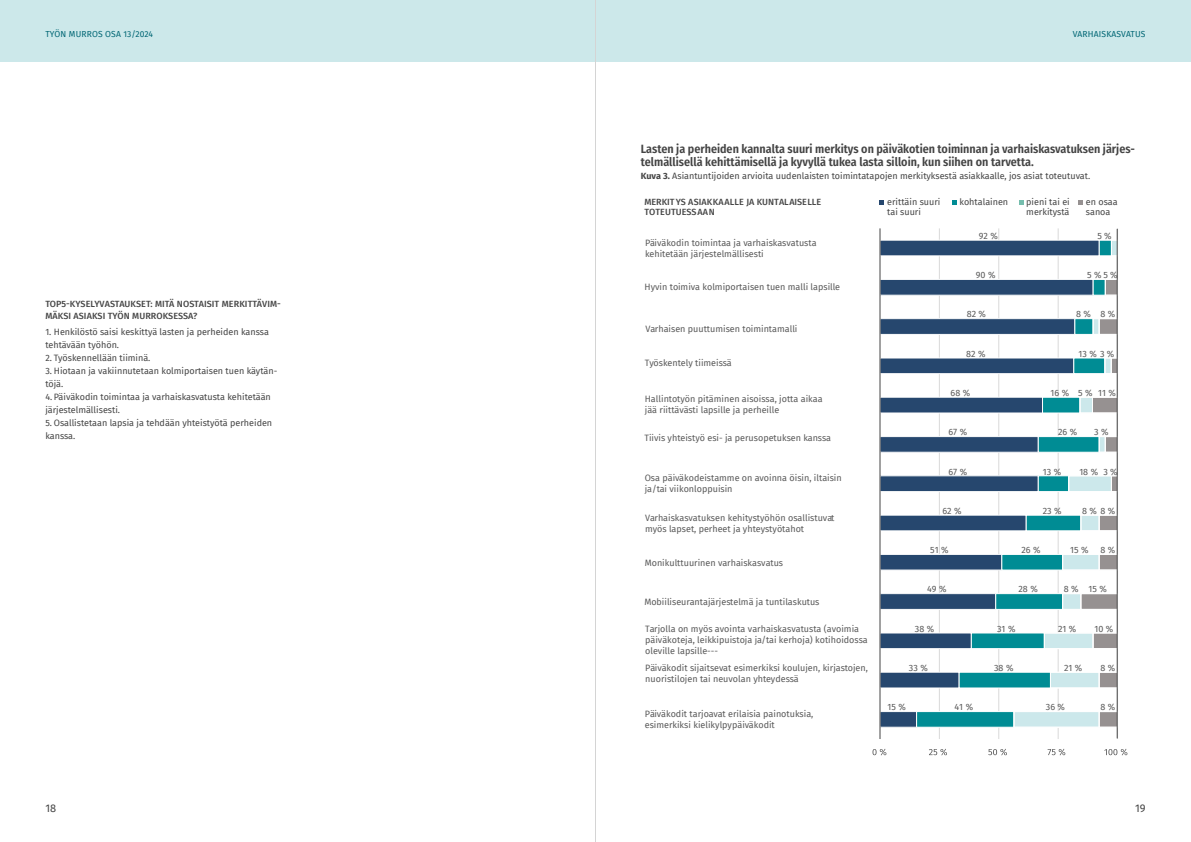
<style>
.page{position:relative;width:1191px;height:842px;background:#fff}
.page>*{position:absolute;margin:0;border:0;box-sizing:border-box;transform-origin:0 0}
.Kuvan_otsikko{font:600 12px/13px "Fira Sans Condensed";color:#444}
.t1{font:11px "Fira Sans";color:#444}
.t2{font:9px/10.8px "Fira Sans";color:#595959}
.Leipis_lista{font:9px/13px "Fira Sans";color:#444}
.Leipis_eka{font:9px "Fira Sans";color:#444}
.Väliotsikko_H2{font:500 9px/12px "Fira Sans";letter-spacing:.01em;color:#444}
.t3{font:9px/10px "Fira Sans";color:#454545}
.t4{font:500 9px/10.8px "Fira Sans";color:#454545}
.t5{font:8.5px "Fira Sans";letter-spacing:.02em;color:#006674}
.s1{font-weight:700}
</style>
<div class="page">
<div style="left:0;top:0;width:595px;height:62px;background:#cce8ea"></div>
<div style="left:595px;top:0;width:596px;height:62px;background:#cce8ea"></div>
<hr style="left:939px;top:228px;width:1px;height:511px;background:#d9d9d9">
<hr style="left:998px;top:228px;width:1px;height:511px;background:#d9d9d9">
<hr style="left:1057px;top:228px;width:1px;height:511px;background:#d9d9d9">
<hr style="left:1117px;top:228px;width:1px;height:511px;background:#d9d9d9">
<svg style="left:880px;top:239px;width:35px;height:489px"></svg>
<svg style="left:915px;top:239px;width:98px;height:489px"></svg>
<svg style="left:1013px;top:239px;width:105px;height:489px"></svg>
<svg style="left:1080px;top:279px;width:38px;height:449px"></svg>
<hr style="left:879px;top:228px;width:1px;height:511px;background:#454545">
<svg style="left:872px;top:749px;width:14px;height:6px"></svg>
<svg style="left:929px;top:749px;width:18px;height:6px"></svg>
<svg style="left:988px;top:749px;width:19px;height:6px"></svg>
<svg style="left:1047px;top:749px;width:18px;height:6px"></svg>
<svg style="left:1104px;top:749px;width:23px;height:6px"></svg>
<hr style="left:1116px;top:229px;width:1px;height:509px;background:#454545">
<svg style="left:879px;top:200px;width:5px;height:5px"></svg>
<svg style="left:952px;top:200px;width:4px;height:5px"></svg>
<svg style="left:1019px;top:200px;width:4px;height:5px"></svg>
<svg style="left:1078px;top:200px;width:4px;height:5px"></svg>
<hr style="left:595px;top:0;width:1px;height:842px;background:#d4d4d4">
<p class="t5" style="left:45px;top:28px;width:109px">TYÖN MURROS OSA 13/2024</p>
<p class="t5" style="left:1072px;top:28px;width:74px">VARHAISKASVATUS</p>
<p class="Kuvan_otsikko" style="left:641px;top:142px;width:495px">Lasten ja perheiden kannalta suuri merkitys on päiväkotien toiminnan ja varhaiskasvatuksen järjes&shy;telmällisellä kehittämisellä ja kyvyllä tukea lasta silloin, kun siihen on tarvetta.</p>
<p class="Leipis_eka" style="left:641px;top:169px;width:451px"><span class="s1">Kuva 3.</span> Asiantuntijoiden arvioita uudenlaisten toimintatapojen merkityksestä asiakkaalle, jos asiat toteutuvat.</p>
<h2 class="Väliotsikko_H2" style="left:45px;top:298px;width:237px">TOP5-KYSELYVASTAUKSET: MITÄ NOSTAISIT MERKITTÄVIM-<br>MÄKSI ASIAKSI TYÖN MURROKSESSA?</h2>
<p class="Leipis_lista" style="left:45px;top:325px;width:225px">1. Henkilöstö saisi keskittyä lasten ja perheiden kanssa tehtävään työhön.</p>
<p class="Leipis_lista" style="left:45px;top:351px;width:107px">2. Työskennellään tiiminä.</p>
<p class="Leipis_lista" style="left:45px;top:364px;width:233px">3. Hiotaan ja vakiinnutetaan kolmiportaisen tuen käytän&shy;töjä.</p>
<p class="Leipis_lista" style="left:45px;top:390px;width:227px">4. Päiväkodin toimintaa ja varhaiskasvatusta kehitetään järjestelmällisesti.</p>
<p class="Leipis_lista" style="left:45px;top:416px;width:228px">5. Osallistetaan lapsia ja tehdään yhteistyötä perheiden kanssa.</p>
<p class="t4" style="left:644px;top:196px;width:178px">MERKITYS ASIAKKAALLE JA KUNTALAISELLE<br>TOTEUTUESSAAN</p>
<p class="t2" style="left:645px;top:237px;width:173px">Päiväkodin toimintaa ja varhaiskasvatusta kehitetään järjestelmällisesti</p>
<p class="t2" style="left:644px;top:281px;width:197px">Hyvin toimiva kolmiportaisen tuen malli lapsille</p>
<p class="t2" style="left:645px;top:323px;width:154px">Varhaisen puuttumisen toimintamalli</p>
<p class="t2" style="left:645px;top:357px;width:88px">Työskentely tiimeissä</p>
<p class="t2" style="left:645px;top:394px;width:179px">Hallintotyön pitäminen aisoissa, jotta aikaa jää riittävästi lapsille ja perheille</p>
<p class="t2" style="left:644px;top:432px;width:188px">Tiivis yhteistyö esi- ja perusopetuksen kanssa</p>
<p class="t2" style="left:644px;top:472px;width:199px">Osa päiväkodeistamme on avoinna öisin, iltaisin ja/tai viikonloppuisin</p>
<p class="t2" style="left:645px;top:513px;width:191px">Varhaiskasvatuksen kehitystyöhön osallistuvat myös lapset, perheet ja yhteystyötahot</p>
<p class="t2" style="left:644px;top:557px;width:140px">Monikulttuurinen varhaiskasvatus</p>
<p class="t2" style="left:644px;top:596px;width:177px">Mobiiliseurantajärjestelmä ja tuntilaskutus</p>
<p class="t2" style="left:645px;top:623px;width:224px">Tarjolla on myös avointa varhaiskasvatusta (avoimia päiväkoteja, leikkipuistoja ja/tai kerhoja) kotihoidossa oleville lapsille---</p>
<p class="t2" style="left:645px;top:662px;width:224px">Päiväkodit sijaitsevat esimerkiksi koulujen, kirjastojen, nuoristilojen tai neuvolan yhteydessä</p>
<p class="t2" style="left:645px;top:708px;width:170px">Päiväkodit tarjoavat erilaisia painotuksia, esimerkiksi kielikylpypäiväkodit</p>
<p class="t3" style="left:887px;top:196px;width:55px">erittäin suuri tai suuri</p>
<p class="t3" style="left:959px;top:196px;width:50px">kohtalainen</p>
<p class="t3" style="left:1026px;top:196px;width:45px">pieni tai ei merkitystä</p>
<p class="t3" style="left:1086px;top:196px;width:33px">en osaa sanoa</p>
<p class="t2" style="left:979px;top:230px;width:21px">92 %</p>
<p class="t2" style="left:1097px;top:230px;width:16px">5 %</p>
<p class="t2" style="left:975px;top:269px;width:21px">90 %</p>
<p class="t2" style="left:1087px;top:269px;width:32px">5 %5 %</p>
<p class="t2" style="left:966px;top:309px;width:21px">82 %</p>
<p class="t2" style="left:1076px;top:309px;width:16px">8 %</p>
<p class="t2" style="left:1100px;top:309px;width:16px">8 %</p>
<p class="t2" style="left:966px;top:348px;width:21px">82 %</p>
<p class="t2" style="left:1078px;top:348px;width:37px">13 % 3 %</p>
<p class="t2" style="left:950px;top:387px;width:21px">68 %</p>
<p class="t2" style="left:1050px;top:387px;width:20px">16 %</p>
<p class="t2" style="left:1078px;top:387px;width:16px">5 %</p>
<p class="t2" style="left:1098px;top:387px;width:19px">11 %</p>
<p class="t2" style="left:948px;top:426px;width:20px">67 %</p>
<p class="t2" style="left:1058px;top:426px;width:21px">26 %</p>
<p class="t2" style="left:1094px;top:426px;width:16px">3 %</p>
<p class="t2" style="left:948px;top:466px;width:20px">67 %</p>
<p class="t2" style="left:1042px;top:466px;width:20px">13 %</p>
<p class="t2" style="left:1079px;top:466px;width:20px">18 %</p>
<p class="t2" style="left:1103px;top:466px;width:16px">3 %</p>
<p class="t2" style="left:942px;top:505px;width:21px">62 %</p>
<p class="t2" style="left:1042px;top:505px;width:20px">23 %</p>
<p class="t2" style="left:1082px;top:505px;width:34px">8 % 8 %</p>
<p class="t2" style="left:930px;top:544px;width:20px">51 %</p>
<p class="t2" style="left:1021px;top:544px;width:21px">26 %</p>
<p class="t2" style="left:1070px;top:544px;width:20px">15 %</p>
<p class="t2" style="left:1100px;top:544px;width:16px">8 %</p>
<p class="t2" style="left:927px;top:584px;width:21px">49 %</p>
<p class="t2" style="left:1018px;top:584px;width:21px">28 %</p>
<p class="t2" style="left:1063px;top:584px;width:16px">8 %</p>
<p class="t2" style="left:1088px;top:584px;width:20px">15 %</p>
<p class="t2" style="left:915px;top:623px;width:21px">38 %</p>
<p class="t2" style="left:997px;top:623px;width:20px">31 %</p>
<p class="t2" style="left:1058px;top:623px;width:20px">21 %</p>
<p class="t2" style="left:1094px;top:623px;width:20px">10 %</p>
<p class="t2" style="left:909px;top:662px;width:20px">33 %</p>
<p class="t2" style="left:994px;top:662px;width:21px">38 %</p>
<p class="t2" style="left:1064px;top:662px;width:20px">21 %</p>
<p class="t2" style="left:1100px;top:662px;width:16px">8 %</p>
<p class="t2" style="left:887px;top:701px;width:20px">15 %</p>
<p class="t2" style="left:954px;top:701px;width:20px">41 %</p>
<p class="t2" style="left:1045px;top:701px;width:21px">36 %</p>
<p class="t2" style="left:1100px;top:701px;width:16px">8 %</p>
<p class="t1" style="left:45px;top:800px;width:12px">18</p>
<p class="t1" style="left:1135px;top:800px;width:12px">19</p>
</div>
